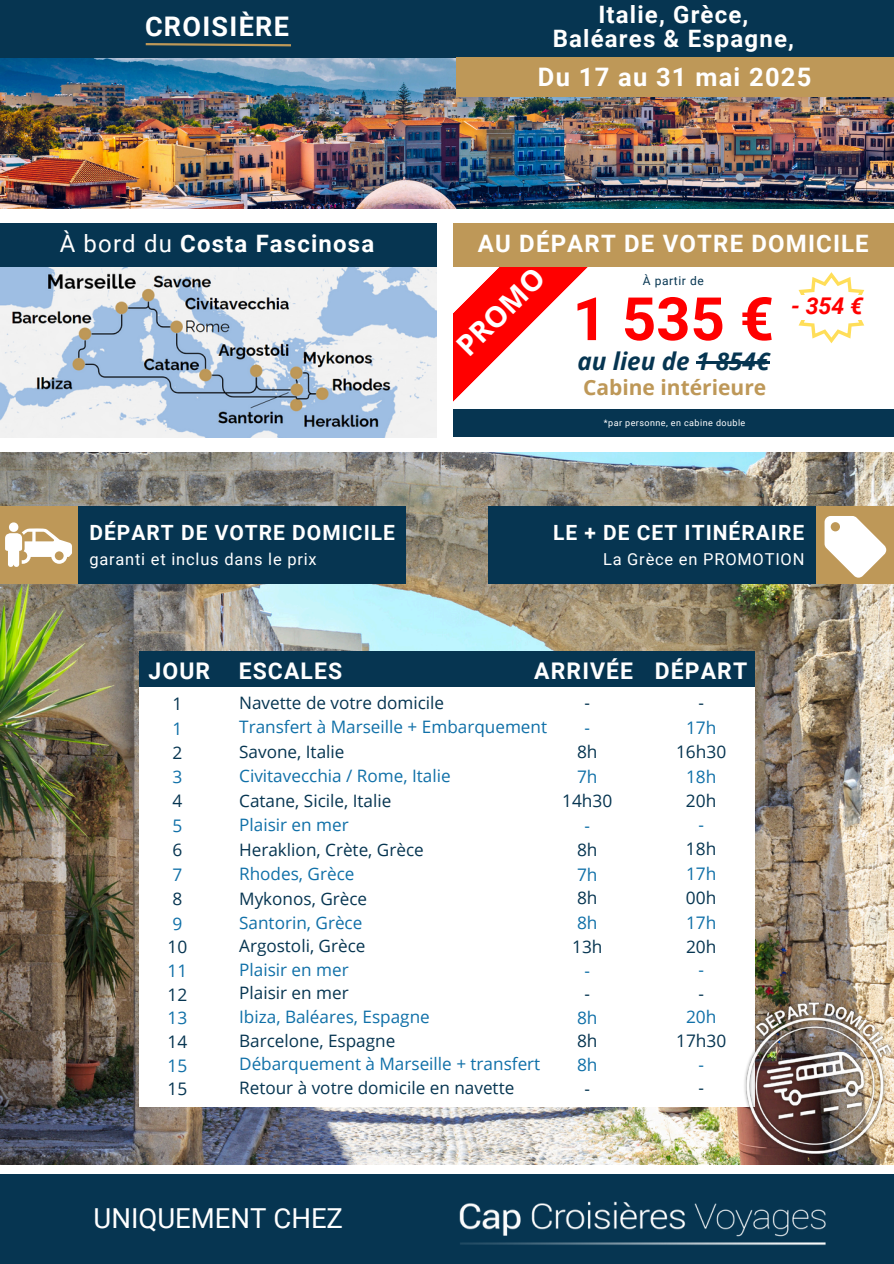
<style>
.page{position:relative;width:894px;height:1264px;background:#fff}
.page>*{position:absolute;margin:0;border:0;box-sizing:border-box;transform-origin:0 0}
.t1{font:700 59.85px "Roboto";color:#f00}
.t2{font:700 28.95px "Open Sans";color:#fff}
.t3{font:27.45px "Roboto";color:#fff}
.t4{font:700 27px "Roboto";letter-spacing:.05em;color:#fff}
.t5{font:700 25.5px "Roboto";letter-spacing:.05em;color:#fff}
.t6{font:italic 700 24.3px "Open Sans";color:#063551}
.t7{font:700 24px/23.7px "Roboto";letter-spacing:.05em;color:#fff;text-align:center}
.t8{font:italic 700 23.1px "Roboto";color:#f00}
.t9{font:700 22.95px "Roboto";letter-spacing:.05em;color:#fff}
.t10{font:700 21px "Roboto";letter-spacing:.05em;color:#fff}
.t11{font:700 21px "Open Sans";color:#be9858}
.t12{font:17.25px "Open Sans";color:#063551}
.t13{font:17.25px "Open Sans";color:#1070a8}
.t14{font:17.1px "Open Sans";color:#063551}
.t15{font:17.1px "Open Sans";color:#1070a8}
.t16{font:16.5px "Roboto";letter-spacing:.05em;color:#fff}
.t17{font:12px "Roboto";letter-spacing:.05em;color:#063551}
.t18{font:9px "Roboto";letter-spacing:.05em;color:#fff}
.s1{font-weight:400}
</style>
<div class="page">
<img style="left:0;top:453px;width:893px;height:711px">
<svg style="left:453px;top:266px;width:146px;height:136px"></svg>
<img style="left:0;top:57px;width:893px;height:152px">
<img style="left:0;top:266px;width:436px;height:171px">
<div style="left:0;top:0;width:893px;height:57px;background:#063551"></div>
<div style="left:0;top:223px;width:436px;height:43px;background:#063551"></div>
<div style="left:0;top:506px;width:405px;height:77px;background:#063551"></div>
<div style="left:0;top:506px;width:77px;height:77px;background:#be9858"></div>
<div style="left:0;top:1174px;width:893px;height:89px;background:#063551"></div>
<div style="left:139px;top:650px;width:615px;height:43px;background:#063551"></div>
<div style="left:488px;top:506px;width:405px;height:77px;background:#063551"></div>
<div style="left:816px;top:506px;width:77px;height:77px;background:#be9858"></div>
<div style="left:139px;top:687px;width:615px;height:419px;background:#fff"></div>
<div style="left:453px;top:223px;width:440px;height:43px;background:#be9858"></div>
<div style="left:455px;top:57px;width:438px;height:40px;background:#be9858"></div>
<div style="left:453px;top:409px;width:440px;height:28px;background:#063551"></div>
<svg style="left:145px;top:43px;width:146px;height:4px"></svg>
<img style="left:459px;top:1201px;width:367px;height:44px">
<svg style="left:5px;top:522px;width:67px;height:45px"></svg>
<img style="left:730px;top:996px;width:163px;height:162px">
<svg style="left:798px;top:272px;width:67px;height:71px"></svg>
<div style="left:762px;top:295px;width:131px;height:25px;background:#fff"></div>
<svg style="left:824px;top:516px;width:62px;height:61px"></svg>
<hr style="left:696px;top:361px;width:73px;height:2px;background:#063551">
<h2 class="t4" style="left:145px;top:11px;width:145px">CROISIÈRE</h2>
<h6 class="t7" style="left:552px;top:3px;width:243px">Italie, Grèce,<br>Baléares &amp; Espagne,</h6>
<h4 class="t5" style="left:537px;top:62px;width:275px">Du 17 au 31 mai 2025</h4>
<h5 class="t7" style="left:60px;top:231px;width:316px"><span class="s1">À bord du</span> Costa Fascinosa</h5>
<h1 class="t7" style="left:478px;top:232px;width:392px">AU DÉPART DE VOTRE DOMICILE</h1>
<p class="t10" style="left:89px;top:520px;width:307px">DÉPART DE VOTRE DOMICILE</p>
<p class="t16" style="left:89px;top:549px;width:229px">garanti et inclus dans le prix</p>
<p class="t2" style="left:447px;top:336px;width:112px;rotate:-45deg">PROMO</p>
<p class="t17" style="left:642px;top:274px;width:62px">À partir de</p>
<p class="t1" style="left:572px;top:284px;width:203px">1 535 €</p>
<p class="t6" style="left:577px;top:344px;width:193px">au lieu de 1 854€</p>
<p class="t11" style="left:583px;top:373px;width:185px">Cabine intérieure</p>
<p class="t18" style="left:603px;top:418px;width:143px">*par personne, en cabine double</p>
<p class="t8" style="left:791px;top:293px;width:73px">- 354 €</p>
<p class="t10" style="left:553px;top:520px;width:252px">LE + DE CET ITINÉRAIRE</p>
<p class="t16" style="left:603px;top:549px;width:203px">La Grèce en PROMOTION</p>
<h5 class="t9" style="left:148px;top:658px;width:195px">JOUR ESCALES</h5>
<h5 class="t9" style="left:534px;top:658px;width:214px">ARRIVÉE DÉPART</h5>
<p class="t12" style="left:172px;top:691px;width:11px">1</p>
<p class="t12" style="left:172px;top:740px;width:11px">2</p>
<p class="t12" style="left:172px;top:789px;width:11px">4</p>
<p class="t12" style="left:172px;top:837px;width:11px">6</p>
<p class="t12" style="left:172px;top:886px;width:11px">8</p>
<p class="t13" style="left:172px;top:716px;width:11px">1</p>
<p class="t13" style="left:172px;top:765px;width:11px">3</p>
<p class="t13" style="left:172px;top:813px;width:11px">5</p>
<p class="t13" style="left:172px;top:862px;width:11px">7</p>
<p class="t13" style="left:172px;top:911px;width:11px">9</p>
<p class="t12" style="left:167px;top:934px;width:21px">10</p>
<p class="t13" style="left:167px;top:958px;width:21px">11</p>
<p class="t12" style="left:167px;top:982px;width:21px">12</p>
<p class="t13" style="left:167px;top:1005px;width:21px">13</p>
<p class="t12" style="left:167px;top:1029px;width:21px">14</p>
<p class="t13" style="left:167px;top:1053px;width:21px">15</p>
<p class="t12" style="left:167px;top:1076px;width:21px">15</p>
<p class="t14" style="left:239px;top:690px;width:206px">Navette de votre domicile</p>
<p class="t14" style="left:239px;top:739px;width:107px">Savone, Italie</p>
<p class="t14" style="left:239px;top:788px;width:154px">Catane, Sicile, Italie</p>
<p class="t14" style="left:239px;top:837px;width:186px">Heraklion, Crète, Grèce</p>
<p class="t14" style="left:239px;top:886px;width:129px">Mykonos, Grèce</p>
<p class="t15" style="left:239px;top:714px;width:309px">Transfert à Marseille + Embarquement</p>
<p class="t15" style="left:239px;top:763px;width:213px">Civitavecchia / Rome, Italie</p>
<p class="t15" style="left:239px;top:812px;width:111px">Plaisir en mer</p>
<p class="t15" style="left:239px;top:861px;width:117px">Rhodes, Grèce</p>
<p class="t15" style="left:239px;top:910px;width:125px">Santorin, Grèce</p>
<p class="t14" style="left:239px;top:933px;width:128px">Argostoli, Grèce</p>
<p class="t15" style="left:239px;top:957px;width:111px">Plaisir en mer</p>
<p class="t14" style="left:239px;top:981px;width:111px">Plaisir en mer</p>
<p class="t15" style="left:239px;top:1004px;width:192px">Ibiza, Baléares, Espagne</p>
<p class="t14" style="left:239px;top:1028px;width:157px">Barcelone, Espagne</p>
<p class="t15" style="left:239px;top:1052px;width:302px">Débarquement à Marseille + transfert</p>
<p class="t14" style="left:239px;top:1075px;width:276px">Retour à votre domicile en navette</p>
<p class="t12" style="left:584px;top:691px;width:7px">-</p>
<p class="t12" style="left:577px;top:739px;width:22px">8h</p>
<p class="t12" style="left:562px;top:788px;width:52px">14h30</p>
<p class="t12" style="left:577px;top:837px;width:22px">8h</p>
<p class="t12" style="left:577px;top:886px;width:22px">8h</p>
<p class="t13" style="left:584px;top:715px;width:7px">-</p>
<p class="t13" style="left:577px;top:764px;width:22px">7h</p>
<p class="t13" style="left:584px;top:813px;width:7px">-</p>
<p class="t13" style="left:577px;top:862px;width:22px">7h</p>
<p class="t13" style="left:577px;top:910px;width:22px">8h</p>
<p class="t12" style="left:572px;top:934px;width:32px">13h</p>
<p class="t13" style="left:584px;top:958px;width:7px">-</p>
<p class="t12" style="left:584px;top:981px;width:7px">-</p>
<p class="t13" style="left:577px;top:1005px;width:22px">8h</p>
<p class="t12" style="left:577px;top:1029px;width:22px">8h</p>
<p class="t13" style="left:577px;top:1052px;width:22px">8h</p>
<p class="t12" style="left:584px;top:1076px;width:7px">-</p>
<h2 class="t3" style="left:94px;top:1202px;width:251px">UNIQUEMENT CHEZ</h2>
<p class="t12" style="left:698px;top:690px;width:7px">-</p>
<p class="t12" style="left:676px;top:739px;width:52px">16h30</p>
<p class="t12" style="left:685px;top:788px;width:32px">20h</p>
<p class="t12" style="left:685px;top:836px;width:32px">18h</p>
<p class="t12" style="left:685px;top:885px;width:32px">00h</p>
<p class="t13" style="left:685px;top:715px;width:32px">17h</p>
<p class="t13" style="left:685px;top:764px;width:32px">18h</p>
<p class="t13" style="left:698px;top:813px;width:7px">-</p>
<p class="t13" style="left:685px;top:861px;width:32px">17h</p>
<p class="t13" style="left:685px;top:910px;width:32px">17h</p>
<p class="t12" style="left:685px;top:934px;width:32px">20h</p>
<p class="t13" style="left:698px;top:957px;width:7px">-</p>
<p class="t12" style="left:698px;top:981px;width:7px">-</p>
<p class="t13" style="left:685px;top:1005px;width:32px">20h</p>
<p class="t12" style="left:676px;top:1028px;width:52px">17h30</p>
<p class="t13" style="left:698px;top:1052px;width:7px">-</p>
<p class="t12" style="left:698px;top:1075px;width:7px">-</p>
</div>
